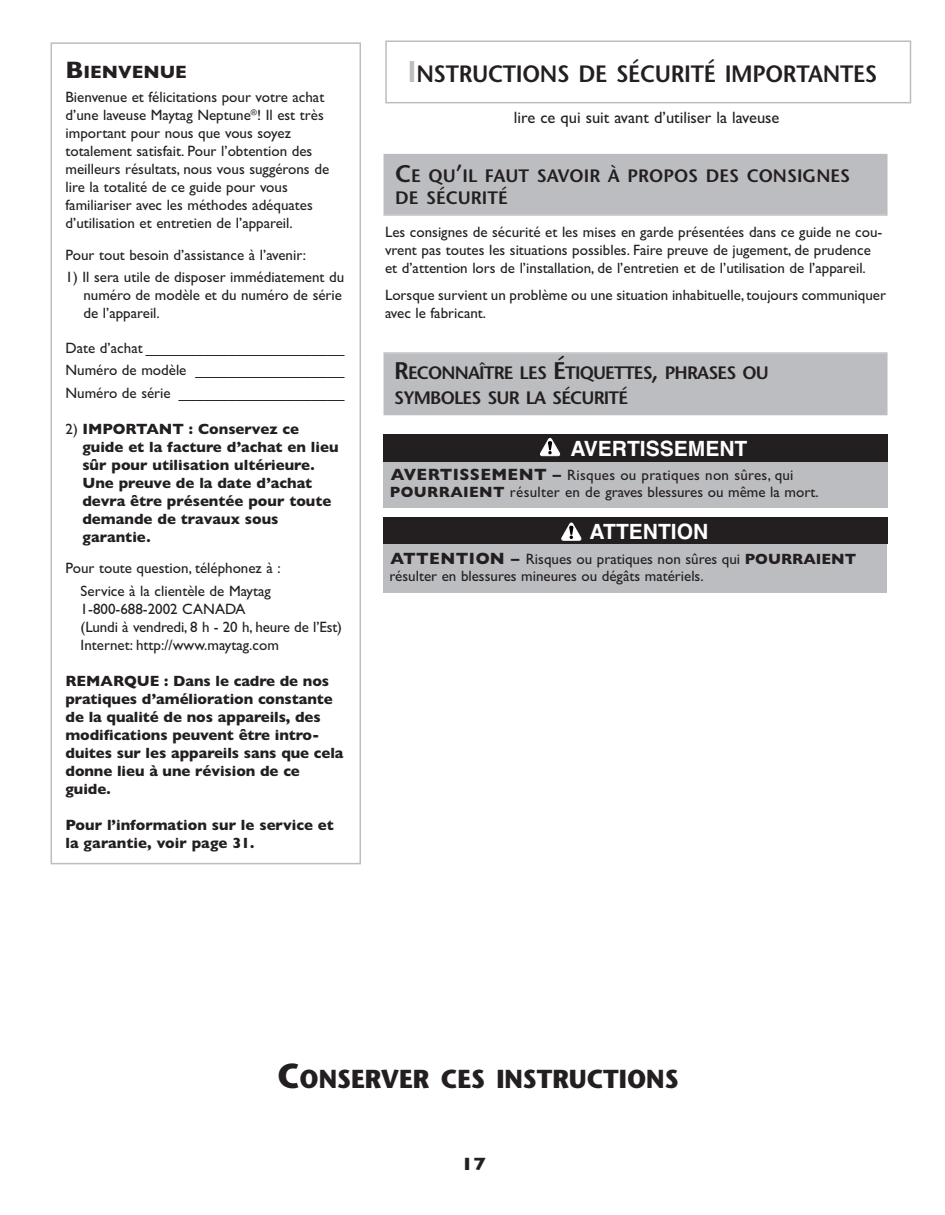
<style>
.page{position:relative;width:945px;height:1215px;background:#fff}
.page>*{position:absolute;margin:0;border:0;box-sizing:border-box;transform-origin:0 0}
.t1{font:700 25.95px "Stone Sans";color:#231f20;scale:.95 1}
.t2{font:600 23.7px "Stone Sans";letter-spacing:-.015em;color:#231f20;scale:.95 1}
.t3{font:700 21px "Helvetica";color:#fff}
.t4{font:600 18px/25.5px "Stone Sans";letter-spacing:-.045em;color:#231f20}
.t5{font:600 18px/22.5px "Stone Sans";color:#231f20}
.t6{font:700 18px "Gill Sans";color:#231f20}
.t7{font:700 18px "Gill Sans";color:#231f20;scale:1.2 1}
.t8{font:16.5px "Gill Sans";color:#231f20}
.t9{font:15px/18px "Gill Sans";color:#231f20}
.t10{font:700 15px/18px "Gill Sans";color:#231f20}
.t11{font:15px/16.5px "Gill Sans";letter-spacing:.02em;color:#231f20}
.s1{font-size:24px}
.s2{font-weight:400}
.s3{font-size:30px;color:#bcbdc0}
.s4{font-weight:700;font-size:16.5px}
.s5{font-weight:700}
.s6{font-size:34.65px}
</style>
<div class="page">
<div style="left:383px;top:543px;width:504px;height:50px;background:#bcbdc0"></div>
<div style="left:385px;top:41px;width:526px;height:62px;border:2px solid #bcbdc0"></div>
<div style="left:385px;top:354px;width:501px;height:60px;background:#bcbdc0"></div>
<div style="left:384px;top:352px;width:504px;height:63px;border:2px solid #bcbdc0"></div>
<div style="left:385px;top:155px;width:501px;height:59px;background:#bcbdc0"></div>
<div style="left:384px;top:154px;width:504px;height:62px;border:2px solid #bcbdc0"></div>
<div style="left:51px;top:42px;width:310px;height:822px;border:2px solid #bcbdc0"></div>
<div style="left:384px;top:459px;width:504px;height:49px;background:#bcbdc0"></div>
<div style="left:384px;top:434px;width:504px;height:27px;background:#231f20"></div>
<div style="left:384px;top:517px;width:504px;height:27px;background:#231f20"></div>
<svg style="left:540px;top:438px;width:20px;height:18px"></svg>
<svg style="left:561px;top:522px;width:21px;height:19px"></svg>
<p class="t6" style="left:66px;top:62px;width:123px"><span class="s1">B</span>IENVENUE</p>
<p class="t9" style="left:66px;top:88px;width:265px">Bienvenue et félicitations pour votre achat d’une laveuse Maytag Neptune<sup>®</sup>! Il est très important pour nous que vous soyez totalement satisfait. Pour l’obtention des meilleurs résultats, nous vous suggérons de lire la totalité de ce guide pour vous familiariser avec les méthodes adéquates d’utilisation et entretien de l’appareil.</p>
<p class="t9" style="left:66px;top:246px;width:242px">Pour tout besoin d’assistance à l’avenir:</p>
<p class="t9" style="left:84px;top:268px;width:262px;text-indent:-18px">1) Il sera utile de disposer immédiatement du numéro de modèle et du numéro de série de l’appareil.</p>
<p class="t9" style="left:66px;top:337px;width:280px;line-height:22.5px;text-align:justify">Date d’achat ________________________ Numéro de modèle __________________ Numéro de série ____________________</p>
<p class="t10" style="left:82px;top:420px;width:258px;text-indent:-17px"><span class="s2">2)</span> IMPORTANT : Conservez ce guide et la facture d’achat en lieu sûr pour utilisation ultérieure.<br>Une preuve de la date d’achat devra être présentée pour toute demande de travaux sous garantie.</p>
<p class="t9" style="left:66px;top:557px;width:217px;line-height:22.5px;text-align:center">Pour toute question, téléphonez à :<br>Service à la clientèle de Maytag</p>
<p class="t9" style="left:81px;top:600px;width:263px">1-800-688-2002 CANADA<br>(Lundi à vendredi, 8 h - 20 h, heure de l’Est)<br>Internet: http://www.maytag.com</p>
<p class="t10" style="left:66px;top:672px;width:279px">REMARQUE : Dans le cadre de nos pratiques d’amélioration constante de la qualité de nos appareils, des modifications peuvent être intro&shy;duites sur les appareils sans que cela donne lieu à une révision de ce guide.</p>
<p class="t10" style="left:66px;top:816px;width:270px">Pour l’information sur le service et la garantie, voir page 31.</p>
<h2 class="t2" style="left:408px;top:65px;width:496px"><span class="s3">I</span>NSTRUCTIONS DE SÉCURITÉ IMPORTANTES</h2>
<p class="t8" style="left:514px;top:107px;width:267px">lire ce qui suit avant d’utiliser la laveuse</p>
<p class="t5" style="left:395px;top:166px;width:457px"><span class="s1">C</span>E QU<span class="s1">’</span>IL FAUT SAVOIR À PROPOS DES CONSIGNES<br>DE SÉCURITÉ</p>
<p class="t9" style="left:385px;top:223px;width:499px">Les consignes de sécurité et les mises en garde présentées dans ce guide ne cou&shy;vrent pas toutes les situations possibles. Faire preuve de jugement, de prudence et d’attention lors de l’installation, de l’entretien et de l’utilisation de l’appareil.</p>
<p class="t9" style="left:385px;top:286px;width:502px">Lorsque survient un problème ou une situation inhabituelle, toujours communiquer avec le fabricant.</p>
<p class="t4" style="left:394px;top:362px;width:376px"><span class="s1">R</span>ECONNAÎTRE LES <span class="s1">É</span>TIQUETTES<span class="s1">,</span> PHRASES OU<br>SYMBOLES SUR LA SÉCURITÉ</p>
<h3 class="t3" style="left:570px;top:436px;width:178px">AVERTISSEMENT</h3>
<p class="t11" style="left:390px;top:467px;width:430px"><span class="s4">AVERTISSEMENT –</span> Risques ou pratiques non sûres, qui<br><span class="s5">POURRAIENT</span> résulter en de graves blessures ou même la mort.</p>
<h3 class="t3" style="left:590px;top:519px;width:120px">ATTENTION</h3>
<p class="t9" style="left:389px;top:550px;width:469px;line-height:17.2px"><span class="s4">ATTENTION –</span> Risques ou pratiques non sûres qui <span class="s5">POURRAIENT </span>résulter en blessures mineures ou dégâts matériels.</p>
<h1 class="t1" style="left:278px;top:1069px;width:424px"><span class="s6">C</span>ONSERVER CES INSTRUCTIONS</h1>
<p class="t7" style="left:461px;top:1153px;width:23px">17</p>
</div>
